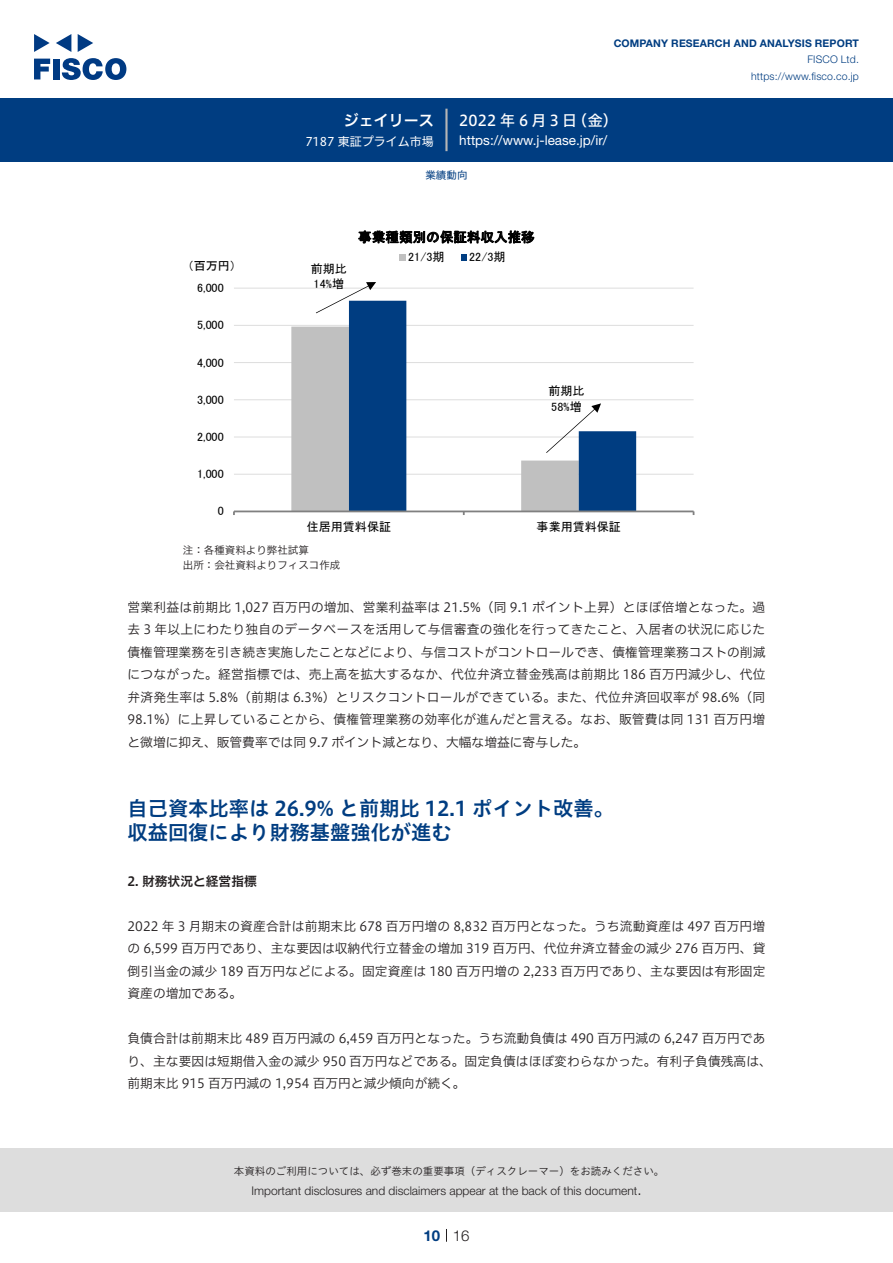
<style>
.page{position:relative;width:893px;height:1263px;background:#fff}
.page>*{position:absolute;margin:0;border:0;box-sizing:border-box;transform-origin:0 0}
.t1{font:20.25px/24px "Hiragino UD Sans Std W6";color:#003d81}
.t2{font:15px "Hiragino UD Sans F Std N W5";letter-spacing:.215em;color:#fff}
.t3{font:15px "Hiragino UD Sans F Std N W6";color:#fff}
.t4{font:300 15px "Helvetica Neue LT Std";color:#231f20}
.t5{font:700 15px "Helvetica Neue LT Std";color:#003d81}
.t6{font:13.5px "Helvetica Neue LT Std";color:#fff}
.t7{font:13.5px "MS P Gothic";letter-spacing:.005em;color:#000}
.t8{font:12.75px/22.5px "Hiragino UD Sans F Std N W3";color:#231f20;text-align:justify}
.t9{font:12.75px "Hiragino UD Sans F Std N W6";color:#231f20}
.t10{font:12.15px "MS P Gothic";color:#000}
.t11{font:12px/15.6px "MS P Gothic";color:#000}
.t12{font:300 12px "Helvetica Neue LT Std";color:#231f20}
.t13{font:12px "Hiragino UD Sans F Std N W4";color:#fff}
.t14{font:10.5px "Hiragino UD Sans Std W3";color:#231f20}
.t15{font:700 10.5px "Helvetica Neue LT Std";letter-spacing:.015em;color:#003d81}
.t16{font:300 10.5px/16.5px "Helvetica Neue LT Std";letter-spacing:.015em;color:#003d81;text-align:right}
.t17{font:10.5px/15px "Hiragino UD Sans F Std N W3";color:#231f20}
.t18{font:10.5px "Hiragino UD Sans F Std N W4";color:#003d81}
</style>
<div class="page">
<div style="left:0;top:1148px;width:893px;height:64px;background:#ddd"></div>
<svg style="left:34px;top:59px;width:16px;height:20px"></svg>
<div style="left:53px;top:59px;width:6px;height:20px;background:#003a83"></div>
<svg style="left:62px;top:58px;width:64px;height:22px"></svg>
<svg style="left:34px;top:34px;width:16px;height:18px"></svg>
<svg style="left:78px;top:34px;width:15px;height:18px"></svg>
<svg style="left:56px;top:34px;width:15px;height:18px"></svg>
<div style="left:0;top:98px;width:893px;height:64px;background:#003d81"></div>
<hr style="left:445px;top:109px;width:3px;height:42px;background:#b5b5b6">
<svg style="left:446px;top:1229px;width:1px;height:13px"></svg>
<hr style="left:234px;top:474px;width:460px;height:1px;background:#ddd">
<hr style="left:234px;top:437px;width:460px;height:1px;background:#ddd">
<hr style="left:234px;top:399px;width:460px;height:1px;background:#ddd">
<hr style="left:234px;top:362px;width:460px;height:1px;background:#ddd">
<hr style="left:234px;top:325px;width:460px;height:1px;background:#ddd">
<hr style="left:234px;top:288px;width:460px;height:1px;background:#ddd">
<div style="left:291px;top:327px;width:58px;height:183px;background:#c0c0c0"></div>
<svg style="left:349px;top:301px;width:287px;height:209px"></svg>
<hr style="left:234px;top:510px;width:460px;height:2px;background:#808080">
<div style="left:399px;top:254px;width:7px;height:7px;background:#c0c0c0"></div>
<div style="left:460px;top:254px;width:6px;height:7px;background:#003d81"></div>
<svg style="left:316px;top:282px;width:60px;height:31px"></svg>
<svg style="left:546px;top:403px;width:55px;height:50px"></svg>
<p class="t3" style="left:344px;top:109px;width:92px">ジェイリース</p>
<p class="t13" style="left:305px;top:132px;width:130px">7187 東証プライム市場</p>
<p class="t15" style="left:614px;top:37px;width:247px">COMPANY RESEARCH AND ANALYSIS REPORT</p>
<p class="t16" style="left:751px;top:51px;width:109px">FISCO Ltd. https://www.fisco.co j p.</p>
<p class="t2" style="left:459px;top:109px;width:119px">2022年6月3日</p>
<p class="t2" style="left:572px;top:109px;width:47px">（金(</p>
<p class="t6" style="left:459px;top:132px;width:150px">h t t p s : / / w w w -j. l e a s e j p. /i r/</p>
<p class="t11" style="left:188px;top:258px;width:50px">（百万円(</p>
<p class="t11" style="left:197px;top:280px;width:28px">6,000</p>
<p class="t11" style="left:197px;top:317px;width:28px">5,000</p>
<p class="t11" style="left:197px;top:354px;width:28px">4,000</p>
<p class="t10" style="left:197px;top:393px;width:28px">3,000</p>
<p class="t11" style="left:197px;top:429px;width:28px">2,000</p>
<p class="t11" style="left:197px;top:466px;width:28px">1,000</p>
<p class="t11" style="left:218px;top:503px;width:8px">0</p>
<p class="t18" style="left:425px;top:167px;width:43px">業績動向</p>
<p class="t11" style="left:311px;top:261px;width:38px">前期比<br>14%増</p>
<p class="t7" style="left:358px;top:230px;width:178px">事業種類別の保証料収入推移</p>
<p class="t11" style="left:469px;top:249px;width:38px">22/3期</p>
<p class="t11" style="left:408px;top:249px;width:38px">21/3期</p>
<p class="t11" style="left:548px;top:383px;width:38px">前期比<br>58%増</p>
<p class="t11" style="left:307px;top:519px;width:86px">住居用賃料保証</p>
<p class="t11" style="left:537px;top:519px;width:86px">事業用賃料保証</p>
<p class="t17" style="left:183px;top:541px;width:159px">注：各種資料より弊社試算<br>出所：会社資料よりフィスコ作成</p>
<p class="t8" style="left:128px;top:595px;width:639px">営業利益は前期比 1,027 百万円の増加、営業利益率は 21.5%（同 9.1 ポイント上昇）とほぼ倍増となった。過去 3 年以上にわたり独自のデータベースを活用して与信審査の強化を行ってきたこと、入居者の状況に応じた債権管理業務を引き続き実施したことなどにより、与信コストがコントロールでき、債権管理業務コストの削減につながった。経営指標では、売上高を拡大するなか、代位弁済立替金残高は前期比 186 百万円減少し、代位弁済発生率は 5.8%（前期は 6.3%）とリスクコントロールができている。また、代位弁済回収率が 98.6%（同98.1%）に上昇していることから、債権管理業務の効率化が進んだと言える。なお、販管費は同 131 百万円増と微増に抑え、販管費率では同 9.7 ポイント減となり、大幅な増益に寄与した。</p>
<h1 class="t1" style="left:128px;top:795px;width:488px">自己資本比率は 26.9% と前期比 12.1 ポイント改善。収益回復により財務基盤強化が進む</h1>
<p class="t9" style="left:128px;top:871px;width:131px">2. 財務状況と経営指標</p>
<p class="t8" style="left:128px;top:914px;width:639px">2022 年 3 月期末の資産合計は前期末比 678 百万円増の 8,832 百万円となった。うち流動資産は 497 百万円増の 6,599 百万円であり、主な要因は収納代行立替金の増加 319 百万円、代位弁済立替金の減少 276 百万円、貸倒引当金の減少 189 百万円などによる。固定資産は 180 百万円増の 2,233 百万円であり、主な要因は有形固定資産の増加である。</p>
<p class="t8" style="left:128px;top:1026px;width:646px;text-align:left">負債合計は前期末比 489 百万円減の 6,459 百万円となった。うち流動負債は 490 百万円減の 6,247 百万円であり、主な要因は短期借入金の減少 950 百万円などである。固定負債はほぼ変わらなかった。有利子負債残高は、前期末比 915 百万円減の 1,954 百万円と減少傾向が続く。</p>
<p class="t14" style="left:234px;top:1163px;width:432px">本資料のご利用については、必ず巻末の重要事項（ディスクレーマー）をお読みください。</p>
<p class="t4" style="left:637px;top:1180px;width:6px">.</p>
<p class="t12" style="left:251px;top:1183px;width:387px">Important disclosures and disclaimers appear at the back of this document</p>
<p class="t5" style="left:423px;top:1226px;width:18px">10</p>
<p class="t4" style="left:453px;top:1226px;width:18px">16</p>
</div>
